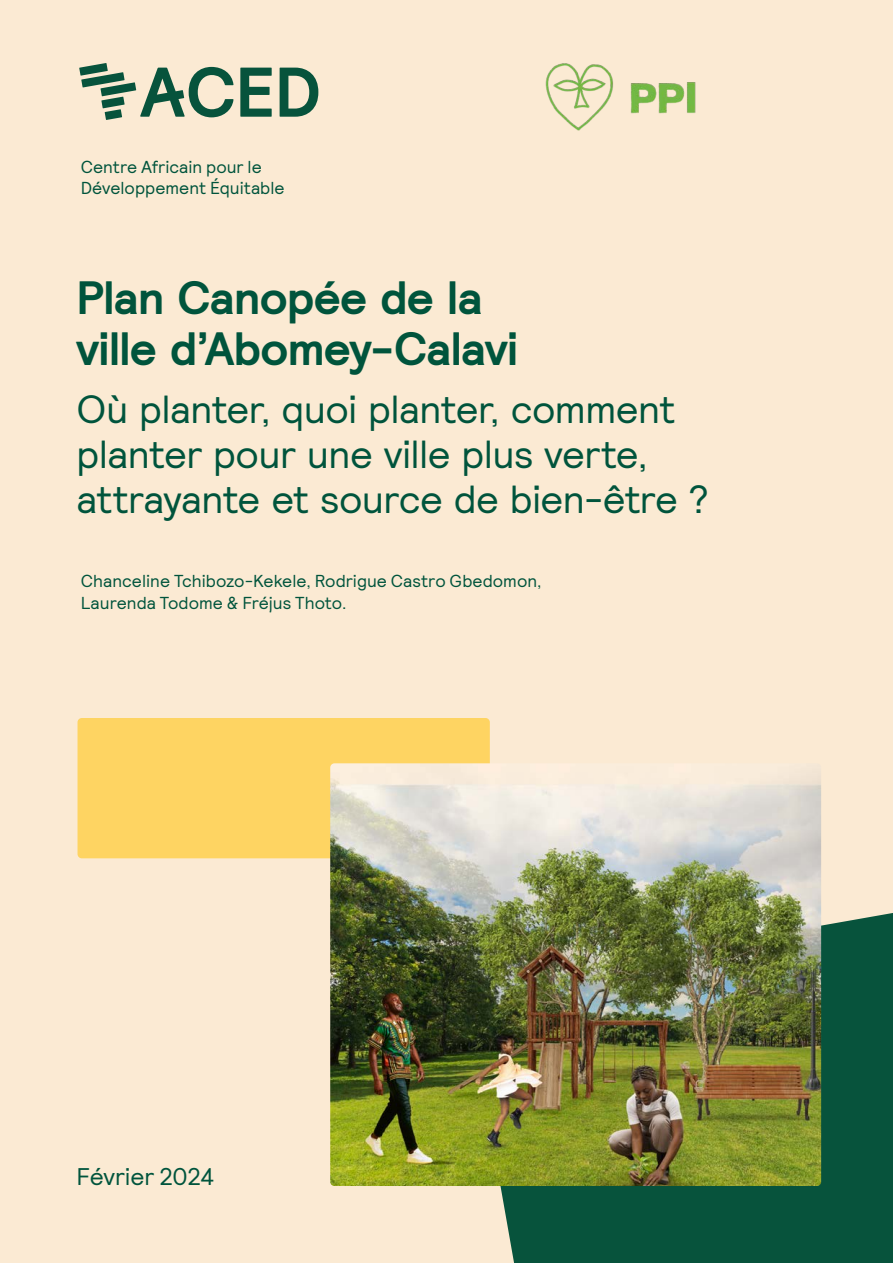
<style>
.page{position:relative;width:893px;height:1263px;background:#fbead3}
.page>*{position:absolute;margin:0;border:0;box-sizing:border-box;transform-origin:0 0}
.Titre_Page_de_Garde{font:700 46.5px/51px "Relative";letter-spacing:-.015em;color:#00543c}
.Sub_Titre_page_de_garde_Customiser{font:39px/45px "Relative";letter-spacing:-.015em;color:#00543c}
.Info___page_de_garde{font:24px "Relative";letter-spacing:-.005em;color:#00543c}
.Auteur{font:17.25px/22.5px "Relative";color:#00543c}
.ACED{font:17.25px "Relative";color:#00543c}
</style>
<div class="page">
<div style="left:78px;top:718px;width:412px;height:140px;background:#fed462;border-radius:4px"></div>
<svg style="left:500px;top:913px;width:393px;height:350px;fill:#07533c"></svg>
<svg style="left:240px;top:68px;width:32px;height:49px"></svg>
<svg style="left:280px;top:68px;width:38px;height:49px"></svg>
<svg style="left:79px;top:63px;width:155px;height:57px"></svg>
<img style="left:330px;top:763px;width:491px;height:423px">
<img style="left:545px;top:63px;width:151px;height:68px">
<p class="ACED" style="left:81px;top:157px;width:182px">Centre Africain pour le</p>
<p class="ACED" style="left:81px;top:178px;width:205px">Développement Équitable</p>
<p class="Titre_Page_de_Garde" style="left:77px;top:273px;width:443px">Plan Canopée de la ville d’Abomey-Calavi</p>
<p class="Sub_Titre_page_de_garde_Customiser" style="left:77px;top:387px;width:634px">Où planter, quoi planter, comment planter pour une ville plus verte, attrayante et source de bien-être ?</p>
<p class="Auteur" style="left:81px;top:570px;width:462px">Chanceline Tchibozo-Kekele, Rodrigue Castro Gbedomon,<br>Laurenda Todome &amp; Fréjus Thoto.</p>
<p class="Info___page_de_garde" style="left:77px;top:1163px;width:139px">Février 2024</p>
</div>
